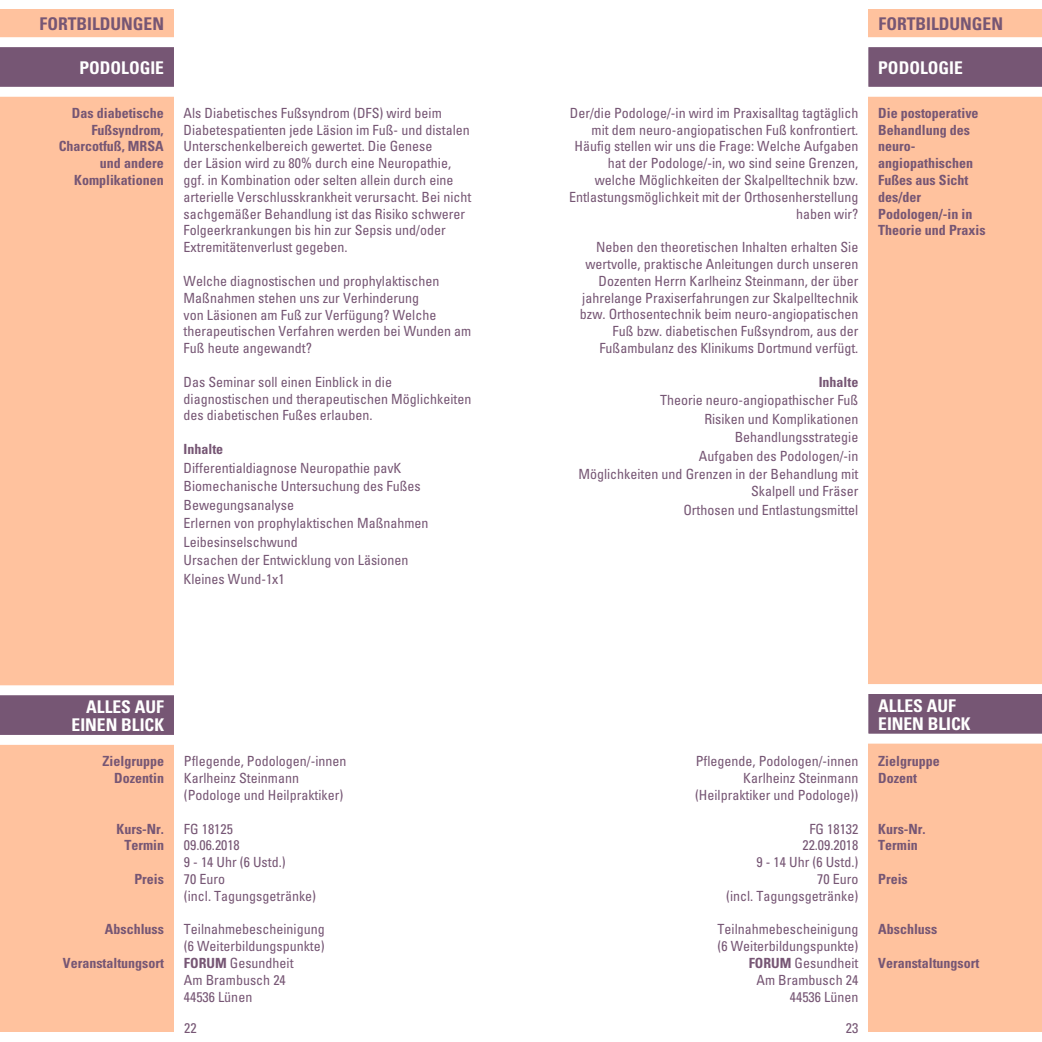
<style>
.page{position:relative;width:1042px;height:1042px;background:#fff}
.page>*{position:absolute;margin:0;border:0;box-sizing:border-box;transform-origin:0 0}
.t1{font:700 condensed 17.5px/17.5px "Univers";color:#fff}
.t2{font:700 condensed 17.5px "Univers";color:#765674}
.t3{font:condensed 14px/16.8px "Univers";color:#765674;text-align:right}
.t4{font:700 condensed 14px/16.8px "Univers";color:#765674}
.s1{font-weight:700}
</style>
<div class="page">
<div style="left:868px;top:10px;width:174px;height:1022px;background:#ffc29e"></div>
<div style="left:0;top:10px;width:174px;height:1022px;background:#ffc29e"></div>
<svg style="left:868px;top:684px;width:174px;height:59px;background:#a38da1"></svg>
<svg style="left:0;top:685px;width:174px;height:60px;background:#a48ea2"></svg>
<svg style="left:868px;top:37px;width:174px;height:60px;background:#a48fa2"></svg>
<svg style="left:0;top:37px;width:174px;height:60px;background:#a48ea2"></svg>
<p class="t2" style="left:40px;top:13px;width:126px">FORTBILDUNGEN</p>
<p class="t2" style="left:878px;top:13px;width:126px">FORTBILDUNGEN</p>
<p class="t1" style="left:79px;top:59px;width:86px">PODOLOGIE</p>
<p class="t4" style="left:59px;top:104px;width:107px;text-align:right">Das diabetische<br>Fußsyndrom,<br>Charcotfuß, MRSA und andere<br>Komplikationen</p>
<p class="t3" style="left:184px;top:104px;width:289px;text-align:left">Als Diabetisches Fußsyndrom (DFS) wird beim Diabetespatienten jede Läsion im Fuß- und distalen Unterschenkelbereich gewertet. Die Genese<br>der Läsion wird zu 80% durch eine Neuropathie, ggf. in Kombination oder selten allein durch eine arterielle Verschlusskrankheit verursacht. Bei nicht sachgemäßer Behandlung ist das Risiko schwerer Folgeerkrankungen bis hin zur Sepsis und/oder Extremitätenverlust gegeben.</p>
<p class="t3" style="left:184px;top:272px;width:289px;text-align:left">Welche diagnostischen und prophylaktischen Maßnahmen stehen uns zur Verhinderung<br>von Läsionen am Fuß zur Verfügung? Welche therapeutischen Verfahren werden bei Wunden am Fuß heute angewandt?</p>
<p class="t3" style="left:184px;top:373px;width:289px;text-align:left">Das Seminar soll einen Einblick in die diagnostischen und therapeutischen Möglichkeiten des diabetischen Fußes erlauben.</p>
<p class="t4" style="left:184px;top:440px;width:41px">Inhalte</p>
<p class="t3" style="left:184px;top:458px;width:246px;line-height:18.6px;text-align:left">Differentialdiagnose Neuropathie pavK<br>Biomechanische Untersuchung des Fußes<br>Bewegungsanalyse<br>Erlernen von prophylaktischen Maßnahmen<br>Leibesinselschwund<br>Ursachen der Entwicklung von Läsionen<br>Kleines Wund-1x1</p>
<p class="t3" style="left:569px;top:104px;width:291px">Der/die Podologe/-in wird im Praxisalltag tagtäglich mit dem neuro-angiopatischen Fuß konfrontiert.<br>Häufig stellen wir uns die Frage: Welche Aufgaben hat der Podologe/-in, wo sind seine Grenzen, welche Möglichkeiten der Skalpelltechnik bzw.<br>Entlastungsmöglichkeit mit der Orthosenherstellung haben wir?</p>
<p class="t3" style="left:580px;top:239px;width:280px">Neben den theoretischen Inhalten erhalten Sie wertvolle, praktische Anleitungen durch unseren Dozenten Herrn Karlheinz Steinmann, der über jahrelange Praxiserfahrungen zur Skalpelltechnik bzw. Orthosentechnik beim neuro-angiopatischen Fuß bzw. diabetischen Fußsyndrom, aus der Fußambulanz des Klinikums Dortmund verfügt.</p>
<p class="t4" style="left:819px;top:373px;width:41px">Inhalte</p>
<p class="t3" style="left:578px;top:391px;width:281px;line-height:18.6px">Theorie neuro-angiopathischer Fuß<br>Risiken und Komplikationen Behandlungsstrategie<br>Aufgaben des Podologen/-in<br>Möglichkeiten und Grenzen in der Behandlung mit</p>
<p class="t3" style="left:683px;top:482px;width:176px;line-height:18.6px">Skalpell und Fräser<br>Orthosen und Entlastungsmittel</p>
<p class="t1" style="left:878px;top:59px;width:86px">PODOLOGIE</p>
<p class="t4" style="left:878px;top:104px;width:109px">Die postoperative<br>Behandlung des neuro&shy;angiopathischen<br>Fußes aus Sicht des/der<br>Podologen/-in in<br>Theorie und Praxis</p>
<p class="t1" style="left:72px;top:698px;width:94px;text-align:right">ALLES AUF<br>EINEN BLICK</p>
<p class="t4" style="left:103px;top:753px;width:63px;text-align:right">Zielgruppe<br>Dozentin</p>
<p class="t4" style="left:117px;top:820px;width:49px;text-align:center">Kurs-Nr.<br>Termin</p>
<p class="t4" style="left:134px;top:870px;width:31px">Preis</p>
<p class="t4" style="left:105px;top:921px;width:61px">Abschluss</p>
<p class="t4" style="left:63px;top:954px;width:103px">Veranstaltungsort</p>
<p class="t3" style="left:184px;top:753px;width:164px;text-align:left">Pflegende, Podologen/-innen<br>Karlheinz Steinmann (Podologe und Heilpraktiker)</p>
<p class="t3" style="left:184px;top:820px;width:134px;text-align:left">FG 18125<br>09.06.2018<br>9 - 14 Uhr (6 Ustd.)<br>70 Euro<br>(incl. Tagungsgetränke)</p>
<p class="t3" style="left:184px;top:921px;width:142px;text-align:left">Teilnahmebescheinigung (6 Weiterbildungspunkte)<br><span class="s1">FORUM</span> Gesundheit<br>Am Brambusch 24<br>44536 Lünen</p>
<p class="t3" style="left:695px;top:753px;width:165px">Pflegende, Podologen/-innen<br>Karlheinz Steinmann (Heilpraktiker und Podologe))</p>
<p class="t3" style="left:726px;top:820px;width:134px">FG 18132<br>22.09.2018<br>9 - 14 Uhr (6 Ustd.)<br>70 Euro<br>(incl. Tagungsgetränke)</p>
<p class="t3" style="left:717px;top:921px;width:142px">Teilnahmebescheinigung (6 Weiterbildungspunkte)<br><span class="s1">FORUM</span> Gesundheit<br>Am Brambusch 24<br>44536 Lünen</p>
<p class="t3" style="left:184px;top:1019px;width:14px">22</p>
<p class="t3" style="left:846px;top:1019px;width:14px">23</p>
<p class="t1" style="left:878px;top:697px;width:94px">ALLES AUF<br>EINEN BLICK</p>
<p class="t4" style="left:878px;top:753px;width:63px">Zielgruppe<br>Dozent</p>
<p class="t4" style="left:878px;top:820px;width:49px">Kurs-Nr.<br>Termin</p>
<p class="t4" style="left:878px;top:870px;width:31px">Preis</p>
<p class="t4" style="left:878px;top:921px;width:61px">Abschluss</p>
<p class="t4" style="left:878px;top:954px;width:103px">Veranstaltungsort</p>
</div>
